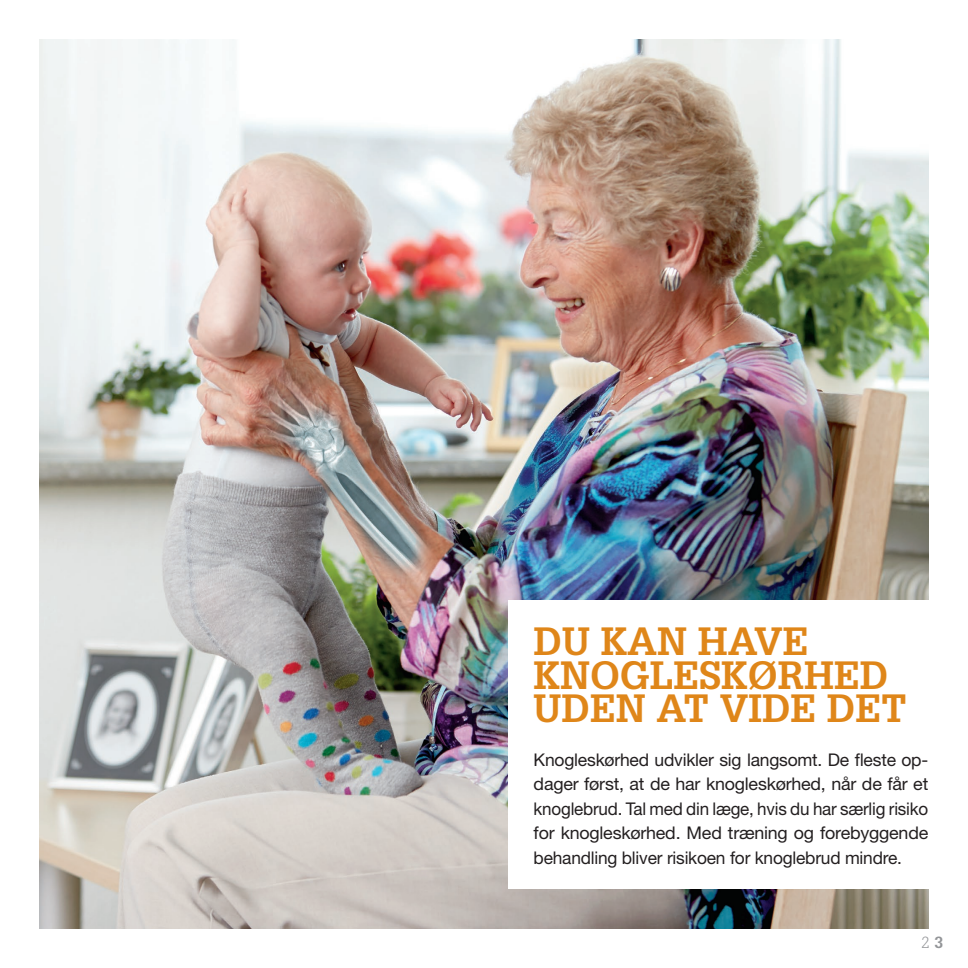
<style>
.page{position:relative;width:968px;height:968px;background:#fff}
.page>*{position:absolute;margin:0;border:0;box-sizing:border-box;transform-origin:0 0}
.t1{font:700 38.5px/33.2px "Glypha";color:#df8619}
.t2{font:17.5px/24.5px "Helvetica Neue";letter-spacing:-.01em;color:#231f20;text-align:justify}
.t3{font:300 15.75px "Glypha";color:#939598}
.s1{font-weight:700}
</style>
<div class="page">
<img style="left:40px;top:40px;width:888px;height:888px">
<div style="left:508px;top:600px;width:459px;height:288px;background:#fff"></div>
<h1 class="t1" style="left:533px;top:624px;width:375px">DU KAN HAVE<br>KNOGLESKØRHED<br>UDEN AT VIDE DET</h1>
<p class="t2" style="left:533px;top:746px;width:396px">Knogleskørhed udvikler sig langsomt. De fleste op&shy;dager først, at de har knogleskørhed, når de får et knoglebrud. Tal med din læge, hvis du har særlig risiko for knogleskørhed. Med træning og forebyggende behandling bliver risikoen for knoglebrud mindre.</p>
<p class="t3" style="left:921px;top:933px;width:23px">2 <span class="s1">3</span></p>
</div>
